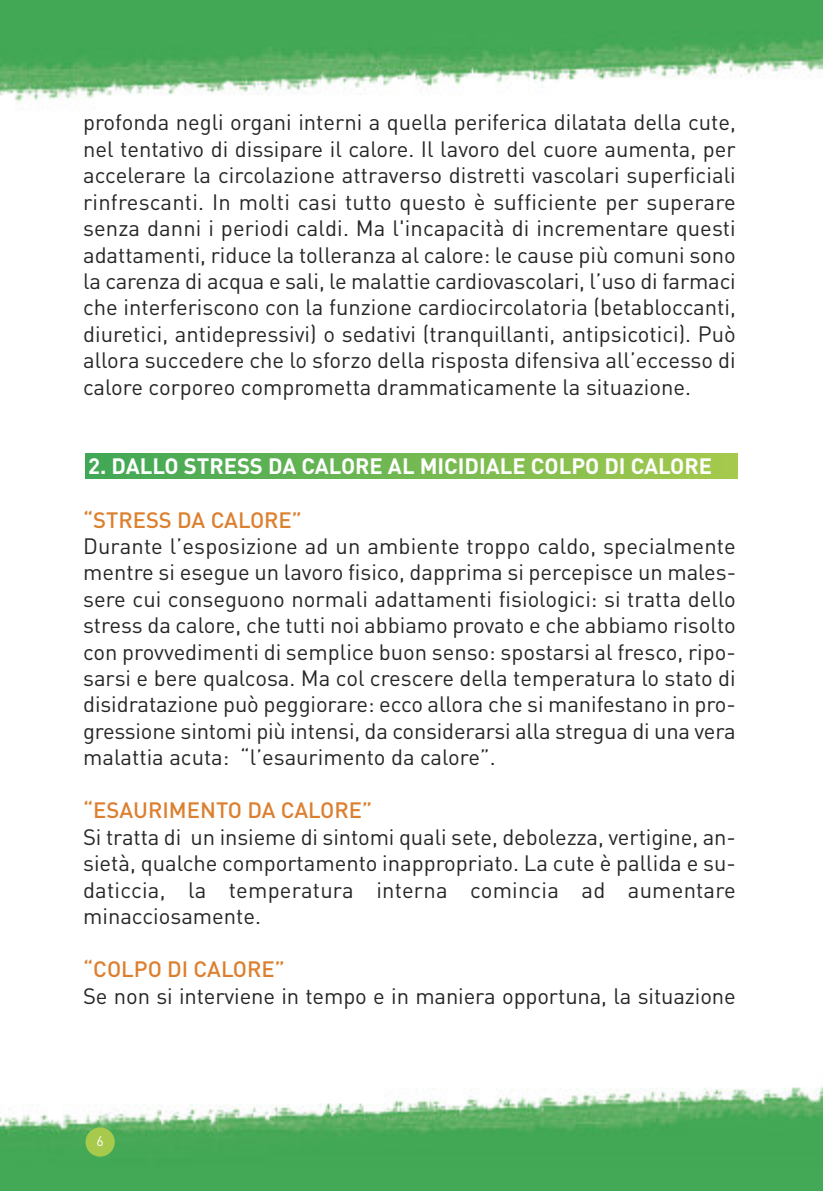
<style>
.page{position:relative;width:823px;height:1191px;background:#fff}
.page>*{position:absolute;margin:0;border:0;box-sizing:border-box;transform-origin:0 0}
.t1{font:22px/26.4px "DIN";color:#272627;text-align:justify}
.t2{font:500 22px "DIN";color:#dc7f2f}
.t3{font:700 22px "DIN";color:#fff}
.t4{font:14px "DIN";color:#fff}
</style>
<div class="page">
<img style="left:0;top:0;width:822px;height:1191px">
<div style="left:85px;top:1127px;width:30px;height:29px;background:#a7ca4c;border-radius:50%"></div>
<div style="left:85px;top:453px;width:652px;height:25px;background:linear-gradient(to right,#40a757,#a6ca4c)"></div>
<p class="t1" style="left:83px;top:110px;width:653px">profonda negli organi interni a quella periferica dilatata della cute, nel tentativo di dissipare il calore. Il lavoro del cuore aumenta, per accelerare la circolazione attraverso distretti vascolari superficiali rinfrescanti. In molti casi tutto questo è sufficiente per superare senza danni i periodi caldi. Ma l'incapacità di incrementare questi adattamenti, riduce la tolleranza al calore: le cause più comuni sono la carenza di acqua e sali, le malattie cardiovascolari, l’uso di farmaci che interferiscono con la funzione cardiocircolatoria (betabloccanti, diuretici, antidepressivi) o sedativi (tranquillanti, antipsicotici). Può allora succedere che lo sforzo della risposta difensiva all’eccesso di calore corporeo comprometta drammaticamente la situazione.</p>
<p class="t3" style="left:88px;top:454px;width:625px">2. DALLO STRESS DA CALORE AL MICIDIALE COLPO DI CALORE</p>
<p class="t2" style="left:83px;top:507px;width:220px">“STRESS DA CALORE”</p>
<p class="t1" style="left:83px;top:533px;width:654px">Durante l’esposizione ad un ambiente troppo caldo, specialmente mentre si esegue un lavoro fisico, dapprima si percepisce un males&shy;sere cui conseguono normali adattamenti fisiologici: si tratta dello stress da calore, che tutti noi abbiamo provato e che abbiamo risolto con provvedimenti di semplice buon senso: spostarsi al fresco, ripo&shy;sarsi e bere qualcosa. Ma col crescere della temperatura lo stato di disidratazione può peggiorare: ecco allora che si manifestano in pro&shy;gressione sintomi più intensi, da considerarsi alla stregua di una vera malattia acuta: “l’esaurimento da calore”.</p>
<p class="t2" style="left:83px;top:798px;width:290px">“ESAURIMENTO DA CALORE”</p>
<p class="t1" style="left:83px;top:824px;width:654px">Si tratta di un insieme di sintomi quali sete, debolezza, vertigine, an&shy;sietà, qualche comportamento inappropriato. La cute è pallida e su&shy;daticcia, la temperatura interna comincia ad aumentare minacciosamente.</p>
<p class="t2" style="left:83px;top:956px;width:203px">“COLPO DI CALORE”</p>
<p class="t1" style="left:83px;top:982px;width:653px">Se non si interviene in tempo e in maniera opportuna, la situazione</p>
<p class="t4" style="left:96px;top:1132px;width:9px">6</p>
</div>
